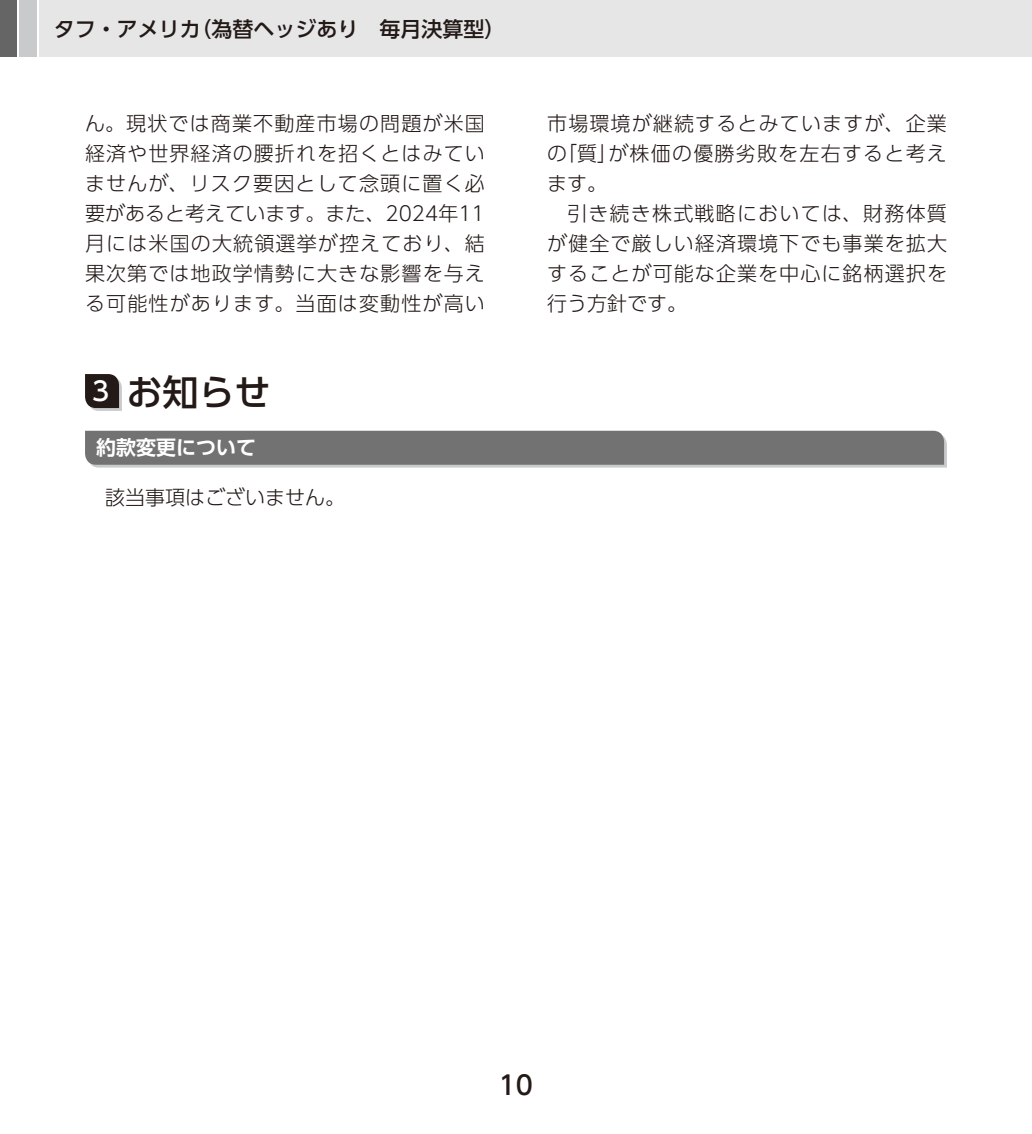
<style>
.page{position:relative;width:1032px;height:1134px;background:#fff}
.page>*{position:absolute;margin:0;border:0;box-sizing:border-box;transform-origin:0 0}
.t1{font:500 36px "UD Shin Go Pro";color:#231916}
.t2{font:500 26px "UD Shin Go Pro";color:#231916}
.t3{font:500 21px "UD Shin Go Pro";color:#231916}
.t4{font:300 20px/30px "UD Shin Go Pro";letter-spacing:.055em;color:#231916;text-align:justify}
.t5{font:300 20px "UD Shin Go Pro";color:#231916}
.t6{font:700 20px "UD Shin Go Pro De";color:#fff}
.s1{font-size:26px;color:#fff}
</style>
<div class="page">
<div style="left:40px;top:0;width:992px;height:57px;background:#e6e6e7"></div>
<div style="left:20px;top:0;width:17px;height:57px;background:#c9cacb"></div>
<div style="left:0;top:0;width:17px;height:57px;background:#666565"></div>
<svg style="left:85px;top:374px;width:37px;height:37px"></svg>
<svg style="left:85px;top:431px;width:862px;height:37px;background:#7a7a7a"></svg>
<p class="t3" style="left:54px;top:12px;width:453px">タフ・アメリカ（為替ヘッジあり　毎月決算型）</p>
<p class="t4" style="left:85px;top:108px;width:401px">ん。現状では商業不動産市場の問題が米国経済や世界経済の腰折れを招くとはみていませんが、リスク要因として念頭に置く必要があると考えています。また、2024年11月には米国の大統領選挙が控えており、結果次第では地政学情勢に大きな影響を与える可能性があります。当面は変動性が高い</p>
<p class="t4" style="left:547px;top:108px;width:401px">市場環境が継続するとみていますが、企業の「質」が株価の優勝劣敗を左右すると考えます。</p>
<p class="t4" style="left:547px;top:198px;width:401px;text-indent:20px">引き続き株式戦略においては、財務体質が健全で厳しい経済環境下でも事業を拡大することが可能な企業を中心に銘柄選択を行う方針です。</p>
<h1 class="t1" style="left:92px;top:363px;width:180px"><span class="s1">3</span> お知らせ</h1>
<p class="t6" style="left:96px;top:431px;width:161px">約款変更について</p>
<p class="t5" style="left:105px;top:481px;width:242px">該当事項はございません。</p>
<h2 class="t2" style="left:499px;top:1063px;width:36px">10</h2>
</div>
